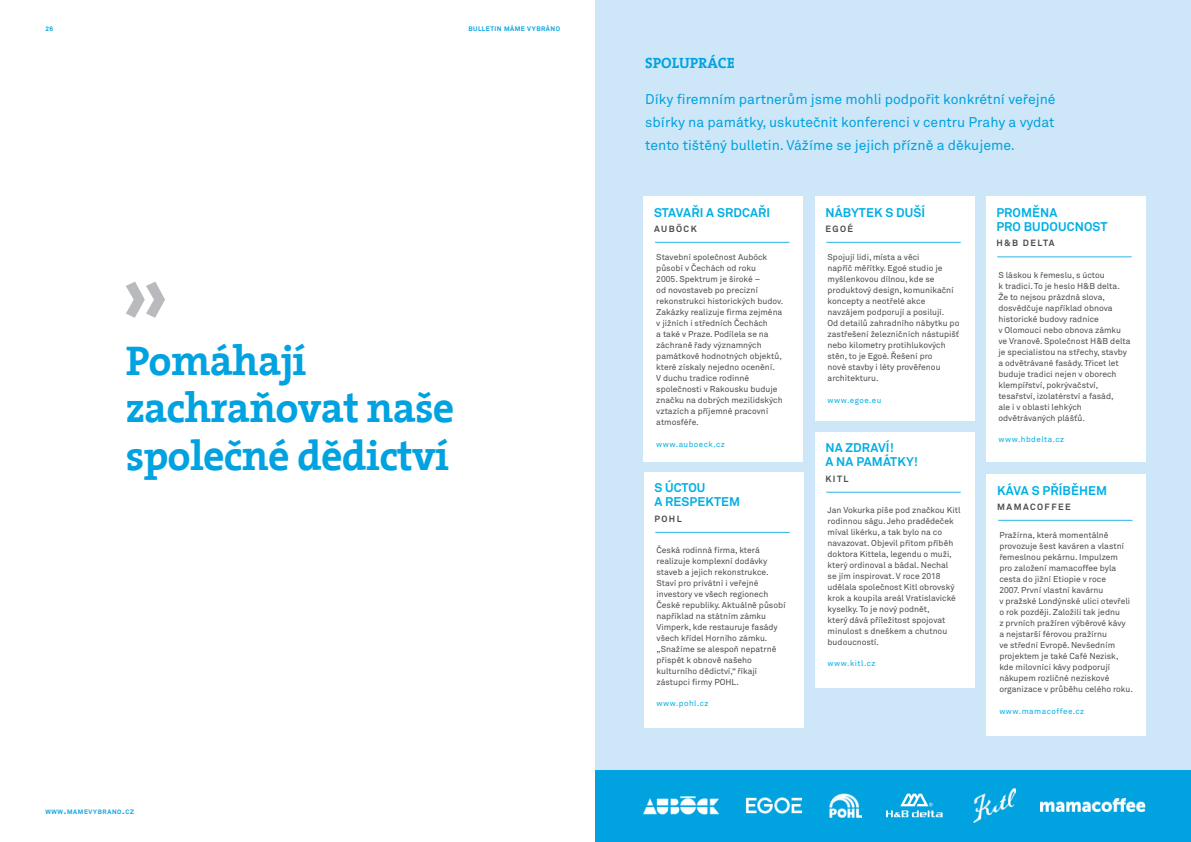
<style>
.page{position:relative;width:1191px;height:842px;background:#fff}
.page>*{position:absolute;margin:0;border:0;box-sizing:border-box;transform-origin:0 0}
.t1{font:700 42.1px/47px "The Serif";letter-spacing:-.02em;color:#00a2df}
.t2{font:700 15px "The Serif";color:#00a2df}
.t3{font:14px/23px "Akkurat CE";color:#00a2df;text-align:justify}
.t4{font:700 12.5px/14px "Akkurat CE";letter-spacing:.01em;color:#00afe5}
.t5{font:700 9px "Akkurat CE";letter-spacing:.16em;color:#4b4c4d}
.t6{font:8.5px/11px "Akkurat CE";color:#4b4c4d}
.t7{font:8px "Akkurat CE";letter-spacing:.06em;color:#00afe5}
.t8{font:700 6.5px "Akkurat CE";letter-spacing:.07em;color:#00a2df}
.t9{font:700 6.3px "Akkurat CE";letter-spacing:.1em;color:#00a2df}
.s1{font-size:9px}
</style>
<div class="page">
<div style="left:595px;top:0;width:596px;height:842px;background:#cde7f8"></div>
<div style="left:595px;top:770px;width:596px;height:72px;background:#00a2df"></div>
<svg style="left:126px;top:282px;width:39px;height:36px"></svg>
<div style="left:643px;top:197px;width:160px;height:265px;background:#fff"></div>
<div style="left:986px;top:475px;width:160px;height:261px;background:#fff"></div>
<div style="left:815px;top:197px;width:159px;height:224px;background:#fff"></div>
<div style="left:986px;top:197px;width:159px;height:265px;background:#fff"></div>
<div style="left:815px;top:432px;width:159px;height:256px;background:#fff"></div>
<div style="left:644px;top:472px;width:159px;height:256px;background:#fff"></div>
<hr style="left:655px;top:242px;width:134px;height:1px;background:#2ab4e6">
<hr style="left:998px;top:520px;width:134px;height:1px;background:#2ab4e6">
<hr style="left:826px;top:242px;width:134px;height:1px;background:#2ab4e6">
<hr style="left:997px;top:257px;width:134px;height:1px;background:#2ab4e6">
<hr style="left:826px;top:492px;width:134px;height:1px;background:#2ab4e6">
<hr style="left:655px;top:532px;width:134px;height:1px;background:#2ab4e6">
<img style="left:1040px;top:799px;width:106px;height:13px">
<img style="left:973px;top:788px;width:43px;height:34px">
<img style="left:644px;top:796px;width:75px;height:18px">
<img style="left:745px;top:797px;width:58px;height:17px">
<img style="left:829px;top:793px;width:32px;height:24px">
<svg style="left:886px;top:794px;width:56px;height:23px"></svg>
<p class="t8" style="left:45px;top:24px;width:9px">26</p>
<p class="t8" style="left:468px;top:24px;width:93px">BULLETIN MÁME VYBRÁNO</p>
<h1 class="t1" style="left:126px;top:337px;width:330px">Pomáhají zachraňovat naše společné dědictví</h1>
<p class="t9" style="left:45px;top:808px;width:90px">WWW<span class="s1">.</span>MAMEVYBRANO<span class="s1">.</span>CZ</p>
<h2 class="t2" style="left:645px;top:50px;width:91px">SPOLUPRÁCE</h2>
<h3 class="t3" style="left:645px;top:88px;width:412px">Díky firemním partnerům jsme mohli podpořit konkrétní veřejné sbírky na památky, uskutečnit konferenci v centru Prahy a vydat tento tištěný bulletin. Vážíme se jejich přízně a děkujeme.</h3>
<h3 class="t4" style="left:654px;top:205px;width:118px">STAVAŘI A SRDCAŘI</h3>
<p class="t5" style="left:654px;top:223px;width:44px">AUBÖCK</p>
<p class="t6" style="left:656px;top:252px;width:128px">Stavební společnost Auböck působí v Čechách od roku<br>2005. Spektrum je široké –<br>od novostaveb po precizní rekonstrukci historických budov.<br>Zakázky realizuje firma zejména v jižních i středních Čechách<br>a také v Praze. Podílela se na záchraně řady významných památkově hodnotných objektů, které získaly nejedno ocenění.<br>V duchu tradice rodinné společnosti v Rakousku buduje značku na dobrých mezilidských vztazích a příjemné pracovní atmosféře.</p>
<p class="t7" style="left:656px;top:439px;width:70px">www.auboeck.cz</p>
<h3 class="t4" style="left:654px;top:481px;width:87px">S ÚCTOU<br>A RESPEKTEM</h3>
<p class="t5" style="left:654px;top:513px;width:29px">POHL</p>
<p class="t6" style="left:656px;top:545px;width:131px">Česká rodinná firma, která realizuje komplexní dodávky staveb a jejich rekonstrukce.<br>Staví pro privátní i veřejné investory ve všech regionech<br>České republiky. Aktuálně působí například na státním zámku<br>Vimperk, kde restauruje fasády všech křídel Horního zámku. „Snažíme se alespoň nepatrně přispět k obnově našeho kulturního dědictví,“ říkají zástupci firmy POHL.</p>
<p class="t7" style="left:656px;top:699px;width:54px">www.pohl.cz</p>
<h3 class="t4" style="left:825px;top:205px;width:101px">NÁBYTEK S DUŠÍ</h3>
<p class="t5" style="left:825px;top:223px;width:29px">EGOÉ</p>
<p class="t6" style="left:827px;top:252px;width:133px">Spojují lidi, místa a věci<br>napříč měřítky. Egoé studio je myšlenkovou dílnou, kde se produktový design, komunikační koncepty a neotřelé akce navzájem podporují a posilují.<br>Od detailů zahradního nábytku po zastřešení železničních nástupišť nebo kilometry protihlukových stěn, to je Egoé. Řešení pro<br>nové stavby i léty prověřenou architekturu.</p>
<p class="t7" style="left:827px;top:395px;width:55px">www.egoe.eu</p>
<h3 class="t4" style="left:825px;top:441px;width:94px">NA ZDRAVÍ!<br>A NA PAMÁTKY!</h3>
<p class="t5" style="left:825px;top:473px;width:25px">KITL</p>
<p class="t6" style="left:827px;top:505px;width:134px">Jan Vokurka píše pod značkou Kitl rodinnou ságu. Jeho pradědeček míval likérku, a tak bylo na co navazovat. Objevil přitom příběh doktora Kittela, legendu o muži, který ordinoval a bádal. Nechal<br>se jím inspirovat. V roce 2018 udělala společnost Kitl obrovský krok a koupila areál Vratislavické kyselky. To je nový podnět,<br>který dává příležitost spojovat minulost s dneškem a chutnou budoucností.</p>
<p class="t7" style="left:827px;top:659px;width:49px">www.kitl.cz</p>
<h3 class="t4" style="left:996px;top:205px;width:113px">PROMĚNA<br>PRO BUDOUCNOST</h3>
<p class="t5" style="left:996px;top:237px;width:60px">H&amp;B DELTA</p>
<p class="t6" style="left:998px;top:269px;width:134px">S láskou k řemeslu, s úctou<br>k tradici. To je heslo H&amp;B delta.<br>Že to nejsou prázdná slova, dosvědčuje například obnova historické budovy radnice<br>v Olomouci nebo obnova zámku ve Vranově. Společnost H&amp;B delta je specialistou na střechy, stavby a odvětrávané fasády. Třicet let buduje tradici nejen v oborech klempířství, pokrývačství, tesařství, izolatérství a fasád,<br>ale i v oblasti lehkých odvětrávaných plášťů.</p>
<p class="t7" style="left:998px;top:434px;width:67px">www.hbdelta.cz</p>
<h3 class="t4" style="left:997px;top:483px;width:111px">KÁVA S PŘÍBĚHEM</h3>
<p class="t5" style="left:997px;top:501px;width:75px">MAMACOFFEE</p>
<p class="t6" style="left:999px;top:530px;width:135px">Pražírna, která momentálně provozuje šest kaváren a vlastní řemeslnou pekárnu. Impulzem pro založení mamacoffee byla cesta do jižní Etiopie v roce<br>2007. První vlastní kavárnu<br>v pražské Londýnské ulici otevřeli o rok později. Založili tak jednu<br>z prvních pražíren výběrové kávy<br>a nejstarší férovou pražírnu<br>ve střední Evropě. Nevšedním projektem je také Café Nezisk, kde milovníci kávy podporují nákupem rozličné neziskové organizace v průběhu celého roku.</p>
<p class="t7" style="left:999px;top:706px;width:86px">www.mamacoffee.cz</p>
</div>
